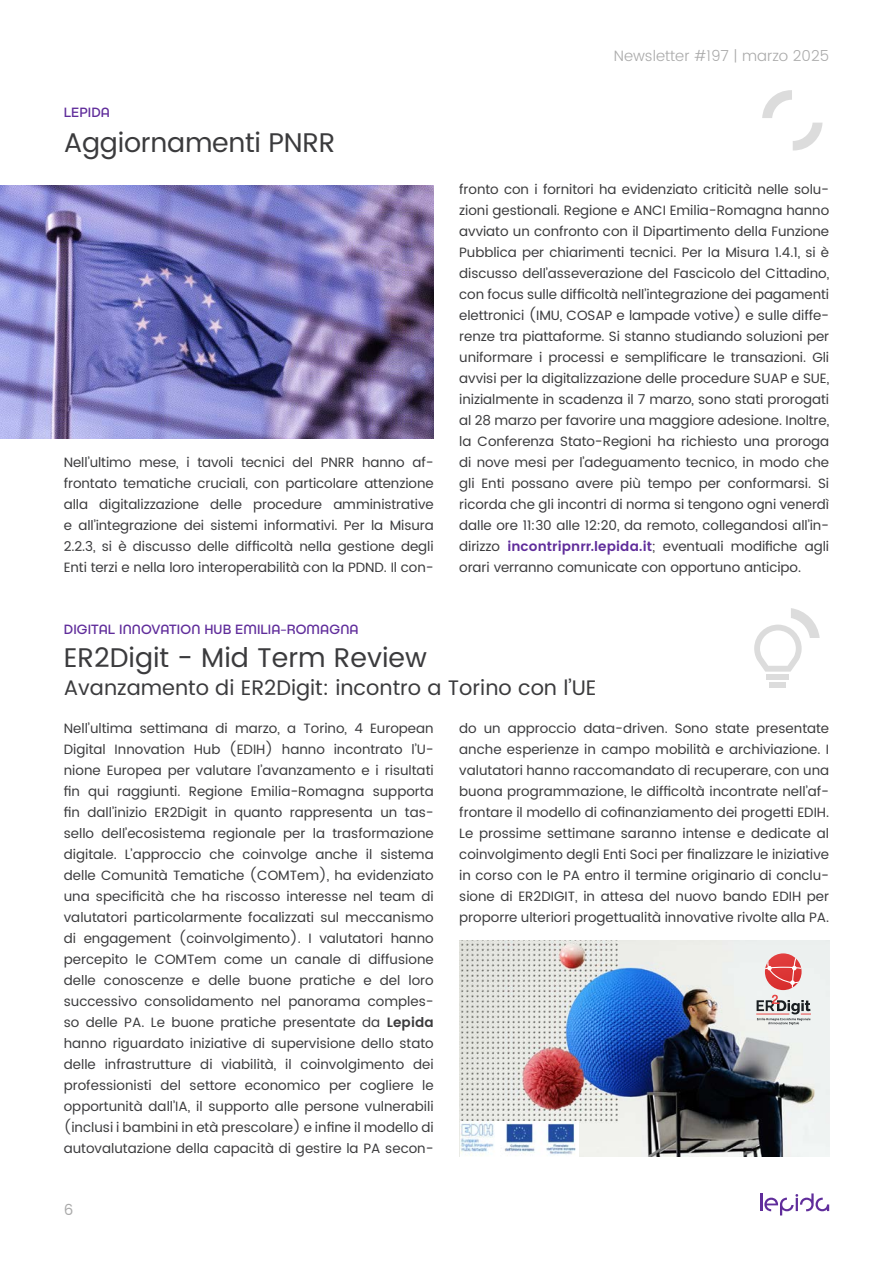
<style>
.page{position:relative;width:893px;height:1263px;background:#fff}
.page>*{position:absolute;margin:0;border:0;box-sizing:border-box;transform-origin:0 0}
.Titolo{font:27px "Poppins";color:#3b3b3d}
.Sezione{font:27px "Poppins";letter-spacing:-.01em;color:#3b3b3d}
.Titolo-2{font:21px "Poppins";color:#3b3b3d}
.t1{font:300 15px "Poppins";color:#aaa}
.t2{font:15px "Poppins";color:#aaa}
.Testo{font:13.5px/21px "Poppins";letter-spacing:-.005em;color:#3b3b3d;text-align:justify}
.Sezione-2{font:13.5px "Publica Play";letter-spacing:.01em;color:#602d9b}
.s1{font-weight:600;color:#602d9b}
.s2{font-weight:600}
</style>
<div class="page">
<img style="left:0;top:185px;width:434px;height:253px">
<svg style="left:762px;top:90px;width:60px;height:61px"></svg>
<div style="left:767px;top:674px;width:22px;height:6px;background:#dcdcdc"></div>
<div style="left:770px;top:682px;width:16px;height:6px;background:#dcdcdc"></div>
<svg style="left:754px;top:608px;width:66px;height:64px"></svg>
<img style="left:459px;top:941px;width:370px;height:216px">
<svg style="left:765px;top:953px;width:37px;height:37px"></svg>
<svg style="left:765px;top:958px;width:36px;height:30px"></svg>
<hr style="left:756px;top:1014px;width:33px;height:1px;background:#e64646">
<svg style="left:757px;top:995px;width:54px;height:30px;background:#bbb8b7"></svg>
<img style="left:460px;top:1122px;width:119px;height:35px">
<svg style="left:760px;top:1193px;width:69px;height:22px"></svg>
<p class="Sezione-2" style="left:64px;top:104px;width:48px">LEPIDA</p>
<p class="Sezione" style="left:64px;top:123px;width:273px">Aggiornamenti PNRR</p>
<p class="Testo" style="left:64px;top:452px;width:371px">Nell’ultimo mese, i tavoli tecnici del PNRR hanno af&shy;frontato tematiche cruciali, con particolare attenzione alla digitalizzazione delle procedure amministrative e all’integrazione dei sistemi informativi. Per la Misura 2.2.3, si è discusso delle difficoltà nella gestione degli Enti terzi e nella loro interoperabilità con la PDND. Il con-</p>
<p class="t1" style="left:614px;top:45px;width:217px">Newsletter #197 | marzo 2025</p>
<p class="Testo" style="left:459px;top:179px;width:371px">fronto con i fornitori ha evidenziato criticità nelle solu&shy;zioni gestionali. Regione e ANCI Emilia-Romagna hanno avviato un confronto con il Dipartimento della Funzione Pubblica per chiarimenti tecnici. Per la Misura 1.4.1, si è discusso dell’asseverazione del Fascicolo del Cittadino, con focus sulle difficoltà nell’integrazione dei pagamenti elettronici (IMU, COSAP e lampade votive) e sulle diffe&shy;renze tra piattaforme. Si stanno studiando soluzioni per uniformare i processi e semplificare le transazioni. Gli avvisi per la digitalizzazione delle procedure SUAP e SUE, inizialmente in scadenza il 7 marzo, sono stati prorogati al 28 marzo per favorire una maggiore adesione. Inoltre, la Conferenza Stato-Regioni ha richiesto una proroga di nove mesi per l’adeguamento tecnico, in modo che gli Enti possano avere più tempo per conformarsi. Si ricorda che gli incontri di norma si tengono ogni venerdì dalle ore 11:30 alle 12:20, da remoto, collegandosi all’in&shy;dirizzo <span class="s1">incontripnrr.lepida.it</span>; eventuali modifiche agli orari verranno comunicate con opportuno anticipo.</p>
<p class="Sezione-2" style="left:64px;top:621px;width:296px">DIGITAL INNOVATION HUB EMILIA-ROMAGNA</p>
<h1 class="Titolo" style="left:64px;top:638px;width:365px">ER2Digit - Mid Term Review</h1>
<h1 class="Titolo-2" style="left:64px;top:673px;width:534px">Avanzamento di ER2Digit: incontro a Torino con l’UE</h1>
<p class="Testo" style="left:64px;top:718px;width:371px">Nell’ultima settimana di marzo, a Torino, 4 European Digital Innovation Hub (EDIH) hanno incontrato l’U&shy;nione Europea per valutare l’avanzamento e i risultati fin qui raggiunti. Regione Emilia-Romagna supporta fin dall’inizio ER2Digit in quanto rappresenta un tas&shy;sello dell’ecosistema regionale per la trasformazione digitale. L’approccio che coinvolge anche il sistema delle Comunità Tematiche (COMTem), ha evidenziato una specificità che ha riscosso interesse nel team di valutatori particolarmente focalizzati sul meccanismo di engagement (coinvolgimento). I valutatori hanno percepito le COMTem come un canale di diffusione delle conoscenze e delle buone pratiche e del loro successivo consolidamento nel panorama comples&shy;so delle PA. Le buone pratiche presentate da <span class="s2">Lepida </span>hanno riguardato iniziative di supervisione dello stato delle infrastrutture di viabilità, il coinvolgimento dei professionisti del settore economico per cogliere le opportunità dall’IA, il supporto alle persone vulnerabili (inclusi i bambini in età prescolare) e infine il modello di autovalutazione della capacità di gestire la PA secon-</p>
<p class="Testo" style="left:459px;top:718px;width:371px">do un approccio data-driven. Sono state presentate anche esperienze in campo mobilità e archiviazione. I valutatori hanno raccomandato di recuperare, con una buona programmazione, le difficoltà incontrate nell’af&shy;frontare il modello di cofinanziamento dei progetti EDIH.<br>Le prossime settimane saranno intense e dedicate al coinvolgimento degli Enti Soci per finalizzare le iniziative in corso con le PA entro il termine originario di conclu&shy;sione di ER2DIGIT, in attesa del nuovo bando EDIH per proporre ulteriori progettualità innovative rivolte alla PA.</p>
<p class="t2" style="left:64px;top:1199px;width:11px">6</p>
</div>
